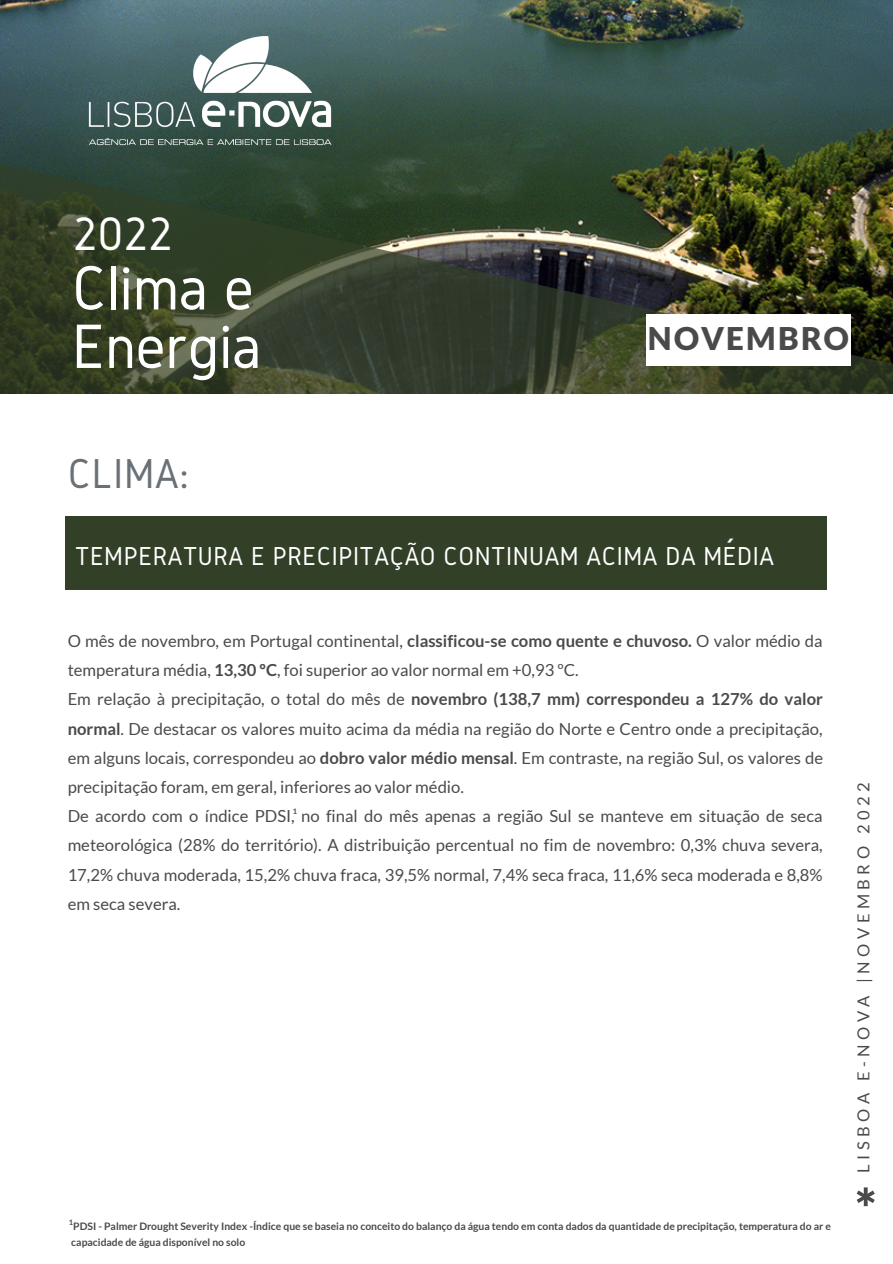
<style>
.page{position:relative;width:893px;height:1264px;background:#fff}
.page>*{position:absolute;margin:0;border:0;box-sizing:border-box;transform-origin:0 0}
.t1{font:64.95px/58.5px "Gidole";color:#fff}
.t2{font:900 52.95px "Lato Latin";color:#4a4a4a}
.t3{font:48.75px "Gidole";color:#fff}
.t4{font:43.35px "Gidole";letter-spacing:.02em;color:#6a7176}
.t5{font:900 31.5px "Lato Latin";letter-spacing:.06em;color:#4a4a4a}
.t6{font:27px "Gidole";letter-spacing:.02em;color:#fff}
.t7{font:16.65px/29.2px "Lato";color:#4a4a4a}
.t8{font:16.5px "Lato";letter-spacing:.27em;color:#4a4a4a}
.t9{font:700 10.35px/16.4px "Lato";color:#4a4a4a}
.t10{font:700 7.5px "Lato";color:#4a4a4a}
.s1{font-weight:700}
</style>
<div class="page">
<img style="left:0;top:0;width:892px;height:156px">
<img style="left:0;top:156px;width:892px;height:238px">
<div style="left:65px;top:516px;width:761px;height:73px;background:#324028"></div>
<div style="left:646px;top:314px;width:205px;height:51px;background:#fff"></div>
<img style="left:65px;top:7px;width:294px;height:156px">
<svg style="left:727px;top:538px;width:7px;height:5px"></svg>
<h3 class="t3" style="left:73px;top:207px;width:102px">2022</h3>
<h1 class="t1" style="left:72px;top:258px;width:190px">Clima e<br>Energia</h1>
<h3 class="t5" style="left:647px;top:324px;width:203px">NOVEMBRO</h3>
<h3 class="t4" style="left:68px;top:449px;width:122px">CLIMA:</h3>
<h3 class="t6" style="left:75px;top:541px;width:700px">TEMPERATURA E PRECIPITAÇÃO CONTINUAM ACIMA DA MÉDIA</h3>
<p class="t7" style="left:68px;top:625px;width:757px">O mês de novembro, em Portugal continental, <span class="s1">classificou-se como quente e chuvoso.</span> O valor médio da temperatura média, <span class="s1">13,30 ºC</span>, foi superior ao valor normal em +0,93 ºC.<br>Em relação à precipitação, o total do mês de <span class="s1">novembro (138,7 mm) correspondeu a 127% do valor normal</span>. De destacar os valores muito acima da média na região do Norte e Centro onde a precipitação, em alguns locais, correspondeu ao <span class="s1">dobro valor médio mensal</span>. Em contraste, na região Sul, os valores de precipitação foram, em geral, inferiores ao valor médio.<br>De acordo com o índice PDSI, no final do mês apenas a região Sul se manteve em situação de seca meteorológica (28% do território). A distribuição percentual no fim de novembro: 0,3% chuva severa, 17,2% chuva moderada, 15,2% chuva fraca, 39,5% normal, 7,4% seca fraca, 11,6% seca moderada e 8,8% em seca severa.</p>
<p class="t10" style="left:293px;top:806px;width:6px">1</p>
<p class="t10" style="left:69px;top:1217px;width:6px">1</p>
<p class="t9" style="left:71px;top:1217px;width:761px">PDSI - Palmer Drought Severity Index -Índice que se baseia no conceito do balanço da água tendo em conta dados da quantidade de precipitação, temperatura do ar e capacidade de água disponível no solo</p>
<p class="t8" style="left:853px;top:1172px;width:392px;rotate:-90deg">LISBOA E-NOVA |NOVEMBRO 2022</p>
<h2 class="t2" style="left:854px;top:1185px;width:24px">*</h2>
</div>
